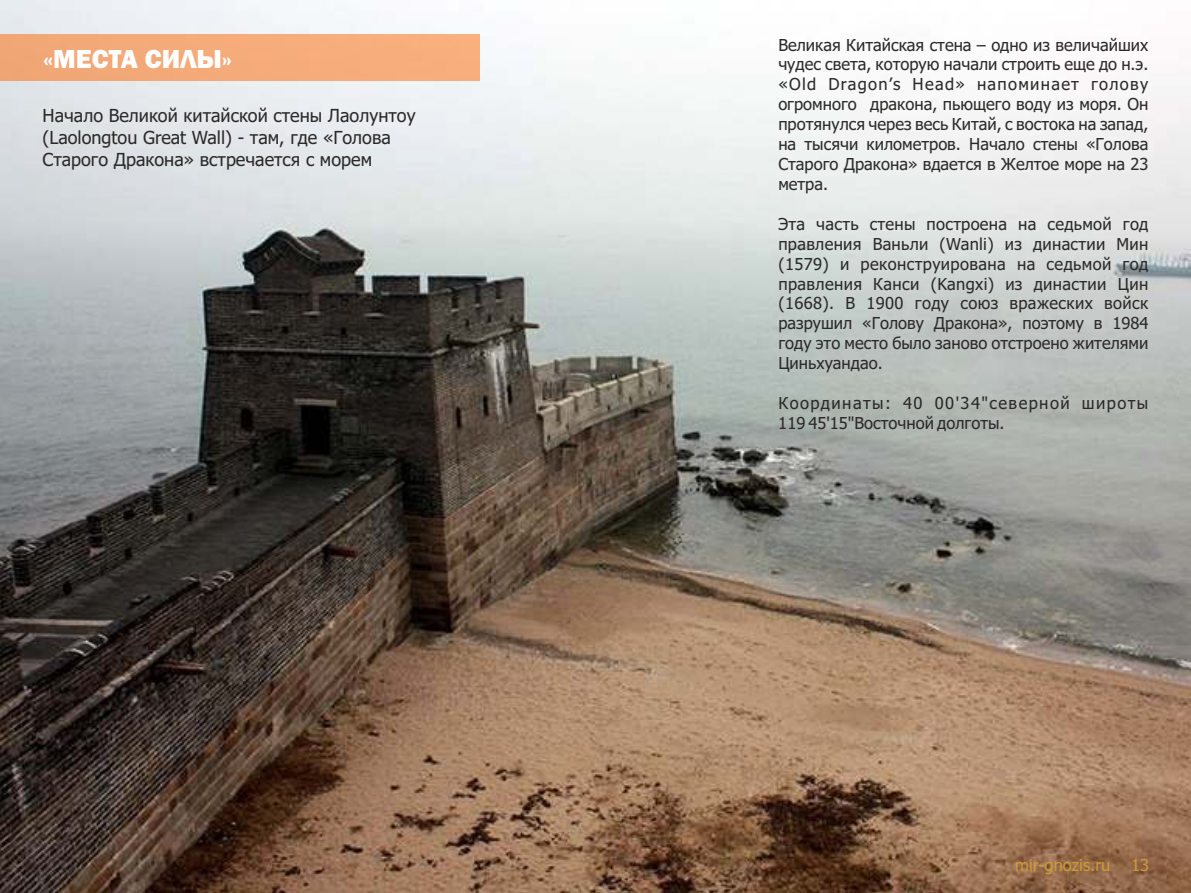
<style>
.page{position:relative;width:1191px;height:893px;background:#fff}
.page>*{position:absolute;margin:0;border:0;box-sizing:border-box;transform-origin:0 0}
.t1{font:800 27px "Franklin Gothic";color:#fefefe}
.t2{font:18px/21.8px "Tahoma";color:#2b2a29}
.t3{font:16.5px/20px "Tahoma";color:#2b2a29;text-align:justify}
.t4{font:16.5px/20px "Tahoma";letter-spacing:.085em;color:#2b2a29}
.t5{font:16.5px "Tahoma";color:#c93}
</style>
<div class="page">
<img style="left:0;top:0;width:1191px;height:893px">
<div style="left:0;top:34px;width:479px;height:47px;background:#f6ab7a"></div>
<h1 class="t1" style="left:43px;top:49px;width:190px">«МЕСТА СИЛЫ»</h1>
<p class="t2" style="left:43px;top:107px;width:375px">Начало Великой китайской стены Лаолунтоу (Laolongtou Great Wall) - там, где «Голова<br>Старого Дракона» встречается с морем</p>
<p class="t3" style="left:778px;top:36px;width:371px">Великая Китайская стена – одно из величайших чудес света, которую начали строить еще до н.э. «Old Dragon’s Head» напоминает голову огромного дракона, пьющего воду из моря. Он протянулся через весь Китай, с востока на запад, на тысячи километров. Начало стены «Голова Старого Дракона» вдается в Желтое море на 23 метра.</p>
<p class="t3" style="left:778px;top:215px;width:371px">Эта часть стены построена на седьмой год правления Ваньли (Wanli) из династии Мин (1579) и реконструирована на седьмой год правления Канси (Kangxi) из династии Цин (1668). В 1900 году союз вражеских войск разрушил «Голову Дракона», поэтому в 1984 году это место было заново отстроено жителями Циньхуандао.</p>
<p class="t4" style="left:778px;top:394px;width:371px">Координаты: 40 00'34"северной широты<br>119 45'15"Восточной долготы.</p>
<p class="t5" style="left:1015px;top:859px;width:97px">mir-gnozis.ru</p>
<p class="t5" style="left:1131px;top:859px;width:20px">13</p>
</div>
